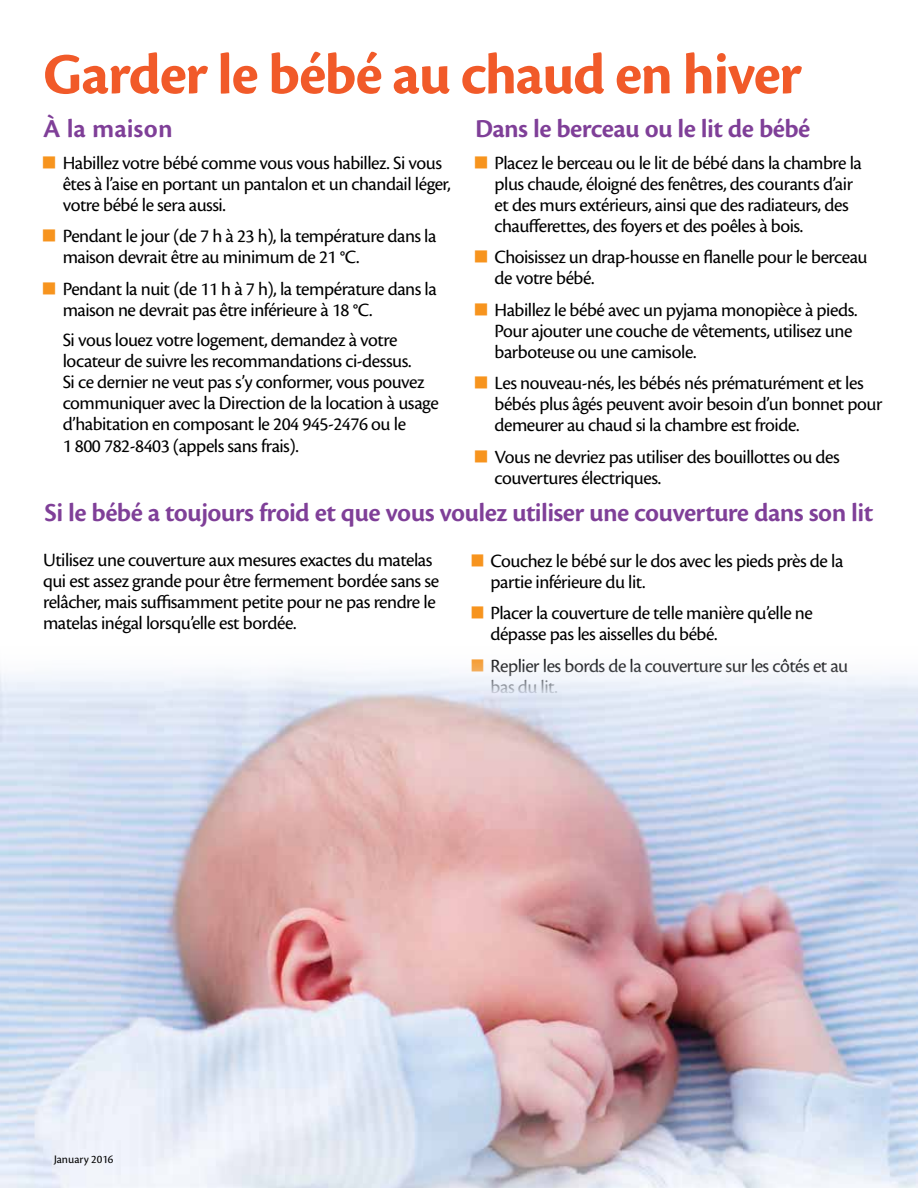
<style>
.page{position:relative;width:918px;height:1188px;background:#fff}
.page>*{position:absolute;margin:0;border:0;box-sizing:border-box;transform-origin:0 0}
.t1{font:700 60.15px "Cronos Pro";letter-spacing:-.025em;color:#f15a29}
.t2{font:27px "Cronos Pro Semibold Capt";letter-spacing:-.025em;color:#7f3f98}
.t3{font:27px "Cronos Pro Semibold Capt";letter-spacing:.005em;color:#7f3f98}
.t4{font:19.5px/21px "Cronos Pro";letter-spacing:-.025em;color:#000}
.t5{font:12px "Cronos Pro";color:#000}
</style>
<div class="page">
<img style="left:0;top:670px;width:918px;height:518px">
<p class="t1" style="left:43px;top:40px;width:760px">Garder le bébé au chaud en hiver</p>
<p class="t3" style="left:43px;top:114px;width:131px">À la maison</p>
<p class="t4" style="left:63px;top:152px;width:390px">Habillez votre bébé comme vous vous habillez. Si vous êtes à l’aise en portant un pantalon et un chandail léger, votre bébé le sera aussi.</p>
<p class="t4" style="left:63px;top:226px;width:375px">Pendant le jour (de 7 h à 23 h), la température dans la maison devrait être au minimum de 21 °C.</p>
<p class="t4" style="left:63px;top:278px;width:376px">Pendant la nuit (de 11 h à 7 h), la température dans la maison ne devrait pas être inférieure à 18 °C.</p>
<p class="t4" style="left:63px;top:329px;width:378px">Si vous louez votre logement, demandez à votre locateur de suivre les recommandations ci-dessus.<br>Si ce dernier ne veut pas s’y conformer, vous pouvez communiquer avec la Direction de la location à usage d’habitation en composant le 204 945-2476 ou le<br>1 800 782-8403 (appels sans frais).</p>
<p class="t2" style="left:475px;top:114px;width:337px">Dans le berceau ou le lit de bébé</p>
<p class="t4" style="left:495px;top:152px;width:369px">Placez le berceau ou le lit de bébé dans la chambre la plus chaude, éloigné des fenêtres, des courants d’air et des murs extérieurs, ainsi que des radiateurs, des chaufferettes, des foyers et des poêles à bois.</p>
<p class="t4" style="left:495px;top:247px;width:374px">Choisissez un drap-housse en flanelle pour le berceau de votre bébé.</p>
<p class="t4" style="left:495px;top:299px;width:364px">Habillez le bébé avec un pyjama monopièce à pieds.<br>Pour ajouter une couche de vêtements, utilisez une barboteuse ou une camisole.</p>
<p class="t4" style="left:495px;top:373px;width:389px">Les nouveau-nés, les bébés nés prématurément et les bébés plus âgés peuvent avoir besoin d’un bonnet pour demeurer au chaud si la chambre est froide.</p>
<p class="t4" style="left:495px;top:446px;width:347px">Vous ne devriez pas utiliser des bouillottes ou des couvertures électriques.</p>
<p class="t2" style="left:45px;top:497px;width:830px">Si le bébé a toujours froid et que vous voulez utiliser une couverture dans son lit</p>
<p class="t4" style="left:43px;top:549px;width:398px">Utilisez une couverture aux mesures exactes du matelas qui est assez grande pour être fermement bordée sans se relâcher, mais suffisamment petite pour ne pas rendre le matelas inégal lorsqu’elle est bordée.</p>
<p class="t4" style="left:491px;top:550px;width:354px">Couchez le bébé sur le dos avec les pieds près de la partie inférieure du lit.</p>
<p class="t4" style="left:491px;top:603px;width:324px">Placer la couverture de telle manière qu’elle ne dépasse pas les aisselles du bébé.</p>
<p class="t4" style="left:491px;top:655px;width:359px">Replier les bords de la couverture sur les côtés et au bas du lit.</p>
<p class="t5" style="left:54px;top:1152px;width:61px">January 2016</p>
</div>
